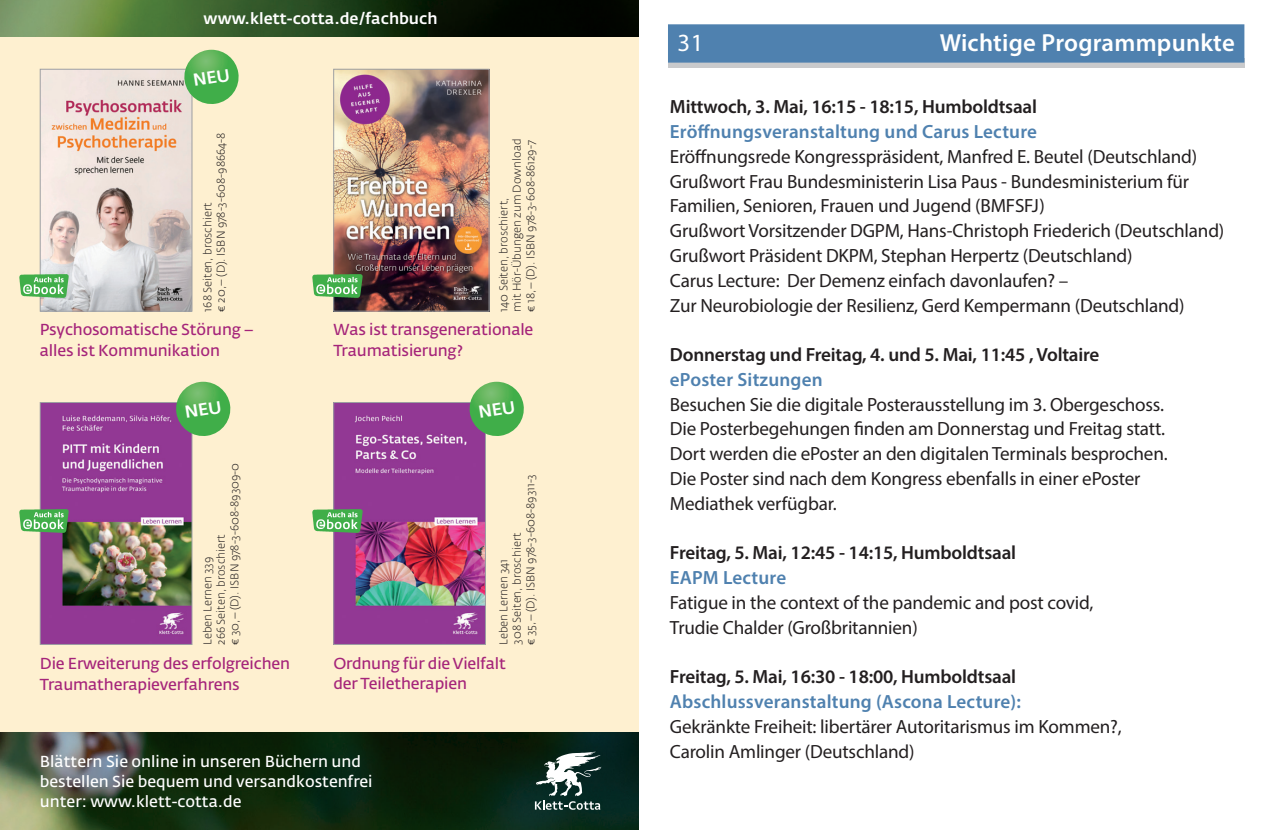
<style>
.page{position:relative;width:1276px;height:830px;background:#fff}
.page>*{position:absolute;margin:0;border:0;box-sizing:border-box;transform-origin:0 0}
.t1{font:27px "Myriad Pro";color:#fff}
.t2{font:600 24.75px "Myriad Pro";letter-spacing:.01em;color:#fff}
.t3{font:24.75px "Myriad Pro";color:#fff}
.t4{font:19.12px/24.8px "Myriad Pro";letter-spacing:-.01em;color:#231f20}
.t5{font:600 19.12px "Myriad Pro";letter-spacing:-.01em;color:#231f20}
.t6{font:600 19.12px "Myriad Pro";letter-spacing:.01em;color:#4f81af}
.t7{font:600 15.75px/20.2px "Fedra Sans Alt Std";letter-spacing:-.01em;color:#a5247a}
.t8{font:600 15.75px/20.2px "Fedra Sans Alt Std";color:#fff}
.t9{font:500 15.75px "Fedra Sans Alt Std";color:#fff}
.t10{font:300 11.25px/13.5px "Fedra Sans Alt Std";color:#231f20}
</style>
<div class="page">
<div style="left:668px;top:58px;width:576px;height:10px;background:#c9cacc"></div>
<div style="left:668px;top:24px;width:576px;height:39px;background:#4f81af"></div>
<div style="left:0;top:0;width:638px;height:829px;background:#fef0d0"></div>
<img style="left:0;top:0;width:638px;height:37px">
<img style="left:0;top:732px;width:638px;height:97px">
<svg style="left:535px;top:751px;width:66px;height:58px"></svg>
<img style="left:42px;top:71px;width:148px;height:238px">
<div style="left:40px;top:69px;width:152px;height:242px;border:1px solid #9d9fa2"></div>
<img style="left:19px;top:274px;width:50px;height:23px">
<img style="left:335px;top:404px;width:149px;height:238px">
<div style="left:333px;top:402px;width:153px;height:242px;border:1px solid #9d9fa2"></div>
<img style="left:335px;top:71px;width:152px;height:238px">
<div style="left:333px;top:69px;width:156px;height:242px;border:1px solid #9d9fa2"></div>
<img style="left:42px;top:404px;width:148px;height:238px">
<div style="left:40px;top:402px;width:152px;height:242px;border:1px solid #9d9fa2"></div>
<img style="left:313px;top:274px;width:49px;height:23px">
<img style="left:19px;top:509px;width:50px;height:23px">
<img style="left:313px;top:509px;width:49px;height:23px">
<svg style="left:182px;top:50px;width:57px;height:56px"></svg>
<svg style="left:174px;top:381px;width:57px;height:57px"></svg>
<svg style="left:467px;top:381px;width:57px;height:57px"></svg>
<p class="t9" style="left:204px;top:9px;width:235px">www.klett-cotta.de/fachbuch</p>
<p class="t10" style="left:201px;top:311px;width:180px;rotate:-90deg">168 Seiten, broschiert<br>€ 20,– (D). ISBN 978-3-608-98664-8</p>
<p class="t10" style="left:497px;top:311px;width:174px;rotate:-90deg">140 Seiten, broschiert,<br>mit Hör-Übungen zum Download € 18,– (D). ISBN 978-3-608-86129-7</p>
<p class="t7" style="left:40px;top:319px;width:215px">Psychosomatische Störung – alles ist Kommunikation</p>
<p class="t7" style="left:333px;top:319px;width:202px">Was ist transgenerationale<br>Traumatisierung?</p>
<p class="t10" style="left:201px;top:644px;width:183px;rotate:-90deg">Leben Lernen 339<br>266 Seiten, broschiert<br>€ 30,– (D). ISBN 978-3-608-89309-0</p>
<p class="t10" style="left:497px;top:644px;width:172px;rotate:-90deg">Leben Lernen 341<br>308 Seiten, broschiert<br>€ 35,– (D). ISBN 978-3-608-89311-3</p>
<p class="t7" style="left:40px;top:653px;width:252px">Die Erweiterung des erfolgreichen<br>Traumatherapieverfahrens</p>
<p class="t7" style="left:333px;top:653px;width:174px">Ordnung für die Vielfalt der Teiletherapien</p>
<p class="t8" style="left:40px;top:750px;width:334px">Blättern Sie online in unseren Büchern und bestellen Sie bequem und versandkostenfrei unter: www.klett-cotta.de</p>
<h1 class="t1" style="left:677px;top:27px;width:30px">31</h1>
<p class="t2" style="left:940px;top:27px;width:296px">Wichtige Programmpunkte</p>
<p class="t3" style="left:677px;top:27px;width:27px">31</p>
<p class="t5" style="left:670px;top:95px;width:369px">Mittwoch, 3. Mai, 16:15 - 18:15, Humboldtsaal</p>
<p class="t6" style="left:670px;top:119px;width:369px">Eröffnungsveranstaltung und Carus Lecture</p>
<p class="t4" style="left:670px;top:144px;width:556px">Eröffnungsrede Kongresspräsident, Manfred E. Beutel (Deutschland)<br>Grußwort Frau Bundesministerin Lisa Paus - Bundesministerium für Familien, Senioren, Frauen und Jugend (BMFSFJ)<br>Grußwort Vorsitzender DGPM, Hans-Christoph Friederich (Deutschland)<br>Grußwort Präsident DKPM, Stephan Herpertz (Deutschland)<br>Carus Lecture: Der Demenz einfach davonlaufen? –<br>Zur Neurobiologie der Resilienz, Gerd Kempermann (Deutschland)</p>
<p class="t5" style="left:670px;top:342px;width:431px">Donnerstag und Freitag, 4. und 5. Mai, 11:45 , Voltaire</p>
<p class="t6" style="left:670px;top:367px;width:154px">ePoster Sitzungen</p>
<p class="t4" style="left:670px;top:391px;width:499px">Besuchen Sie die digitale Posterausstellung im 3. Obergeschoss.<br>Die Posterbegehungen finden am Donnerstag und Freitag statt.<br>Dort werden die ePoster an den digitalen Terminals besprochen.<br>Die Poster sind nach dem Kongress ebenfalls in einer ePoster Mediathek verfügbar.</p>
<p class="t5" style="left:670px;top:540px;width:348px">Freitag, 5. Mai, 12:45 - 14:15, Humboldtsaal</p>
<p class="t6" style="left:670px;top:565px;width:118px">EAPM Lecture</p>
<p class="t4" style="left:670px;top:589px;width:425px">Fatigue in the context of the pandemic and post covid,<br>Trudie Chalder (Großbritannien)</p>
<p class="t5" style="left:670px;top:664px;width:348px">Freitag, 5. Mai, 16:30 - 18:00, Humboldtsaal</p>
<p class="t6" style="left:670px;top:689px;width:353px">Abschlussveranstaltung (Ascona Lecture):</p>
<p class="t4" style="left:670px;top:713px;width:453px">Gekränkte Freiheit: libertärer Autoritarismus im Kommen?,<br>Carolin Amlinger (Deutschland)</p>
</div>
